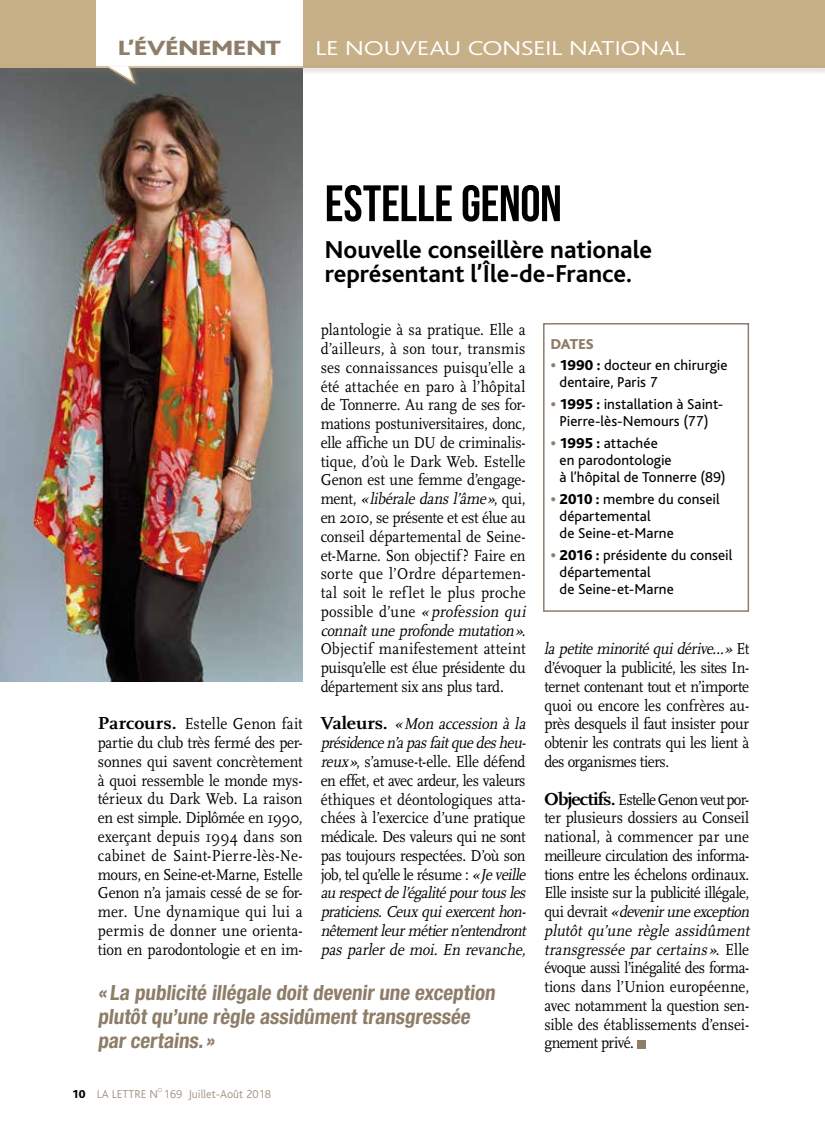
<style>
.page{position:relative;width:825px;height:1136px;background:#fff}
.page>*{position:absolute;margin:0;border:0;box-sizing:border-box;transform-origin:0 0}
.t1{font:700 51.15px "Bebas Neue";letter-spacing:-.005em;color:#000}
.t2{font:700 25.5px/24px "Bliss";color:#000}
.t3{font:800 21.6px "Bliss";color:#8d7d69;scale:1.25 1}
.t4{font:700 condensed 21px/24px "Helvetica Neue";color:#8d7d69}
.t5{font:300 21px "Bliss";letter-spacing:-.015em;color:#fff;scale:1.28 1}
.t6{font:16.5px/18.8px "Scala";letter-spacing:-.01em;color:#000;scale:.91 1}
.t7{font:15px/17.2px "Bliss";letter-spacing:.005em;color:#000}
.t8{font:800 15px "Bliss";letter-spacing:-.01em;color:#8d7d69}
.t9{font:300 12px "Bliss";color:#a29482}
.t10{font:800 12px "Bliss";color:#000}
.t11{font:300 6px "Bliss";color:#a29482}
.s1{font-style:italic}
.s2{font-weight:700;font-size:18.15px}
.s3{font-weight:800;color:#8d7d69}
.s4{font-weight:800}
</style>
<div class="page">
<img style="left:0;top:91px;width:303px;height:590px">
<div style="left:543px;top:323px;width:206px;height:288px;border:2px solid #8d7d69"></div>
<div style="left:637px;top:1039px;width:9px;height:9px;background:#8d7d69"></div>
<div style="left:0;top:0;width:825px;height:68px;background:#c7b087"></div>
<div style="left:97px;top:0;width:206px;height:68px;background:#fff"></div>
<svg style="left:0;top:65px;width:825px;height:26px"></svg>
<h3 class="t3" style="left:118px;top:37px;width:132px">L’ÉVÉNEMENT</h3>
<p class="t5" style="left:315px;top:37px;width:289px">LE NOUVEAU CONSEIL NATIONAL</p>
<h1 class="t1" style="left:325px;top:175px;width:239px">ESTELLE GENON</h1>
<h2 class="t2" style="left:325px;top:238px;width:329px">Nouvelle conseillère nationale représentant l’Île-de-France.</h2>
<p class="t6" style="left:321px;top:321px;width:230px">plantologie à sa pratique. Elle a d’ailleurs, à son tour, transmis ses connaissances puisqu’elle a été attachée en paro à l’hôpital de Tonnerre. Au rang de ses for&shy;mations postuniversitaires, donc, elle affiche un DU de criminalis&shy;tique, d’où le Dark Web. Estelle<br>Genon est une femme d’engage&shy;m e n t , <span class="s1">«libérale dans l’âme»</span>, q u i , en 2010, se présente et est élue au conseil départemental de Seine&shy;et-Marne. Son objectif ? Faire en sorte que l’Ordre départemen&shy;tal soit le reflet le plus proche possible d’une <span class="s1">«profession qui connaît une profonde mutation»</span>.<br>Objectif manifestement atteint puisqu’elle est élue présidente du département six ans plus tard.</p>
<p class="t6" style="left:321px;top:715px;width:230px"><span class="s2">Va l e u r s .</span> <span class="s1">«Mon accession à la présidencen’apasfaitquedesheu&shy;reux»</span>, s’amuse-t-elle. Elle défend en effet, et avec ardeur, les valeurs éthiques et déontologiques atta&shy;chées à l’exercice d’une pratique médicale. Des valeurs qui ne sont pas toujours respectées. D’où son job, tel qu’elle le résume : <span class="s1">«Jeveille au respectdel’égalitépourtousles praticiens.Ceuxquiexercenthon&shy;nêtementleurmétiern’entendront pas parler de moi. En revanche,</span></p>
<p class="t4" style="left:98px;top:980px;width:402px">« La publicité illégale doit devenir une exception plutôt qu’une règle assidûment transgressée par certains. »</p>
<p class="t6" style="left:98px;top:715px;width:227px;text-align:justify"><span class="s2">Parcours.</span> Estelle Genon fait partie du club très fermé des per&shy;sonnes qui savent concrètement à quoi ressemble le monde mys&shy;térieux du Dark Web. La raison en est simple. Diplômée en 1990, exerçant depuis 1994 dans son cabinet de Saint-Pierre-lès-Ne&shy;mours, en Seine-et-Marne, Estelle Genon n’a jamais cessé de se for&shy;mer. Une dynamique qui lui a permis de donner une orienta&shy;tion en parodontologie et en im-</p>
<p class="t9" style="left:97px;top:1087px;width:63px">LA LETTRE N</p>
<p class="t11" style="left:158px;top:1086px;width:6px">O</p>
<p class="t10" style="left:72px;top:1087px;width:15px">10</p>
<p class="t9" style="left:164px;top:1087px;width:109px">169 JUILLET-AOÛT 2018</p>
<p class="t8" style="left:551px;top:336px;width:44px">DATES</p>
<p class="t7" style="left:560px;top:357px;width:169px;text-indent:-9px"><span class="s3">•</span> <span class="s4">1990 :</span> docteur en chirurgie dentaire, Paris 7</p>
<p class="t7" style="left:551px;top:395px;width:174px;text-align:center"><span class="s3">•</span> <span class="s4">1995 :</span> installation à Saint-<br>Pierre-lès-Nemours (77)</p>
<p class="t7" style="left:560px;top:434px;width:168px;text-indent:-9px"><span class="s3">•</span> <span class="s4">1995 :</span> attachée<br>en parodontologie<br>à l’hôpital de Tonnerre (89)</p>
<p class="t7" style="left:560px;top:490px;width:162px;text-indent:-9px"><span class="s3">•</span> <span class="s4">2010 :</span> membre du conseil départemental<br>de Seine-et-Marne</p>
<p class="t7" style="left:560px;top:546px;width:174px;text-indent:-9px"><span class="s3">•</span> <span class="s4">2016 :</span> présidente du conseil départemental<br>de Seine-et-Marne</p>
<p class="t6" style="left:544px;top:640px;width:227px;text-align:justify"><span class="s1">lapetiteminoritéquidérive…»</span> E t d’évoquer la publicité, les sites In&shy;ternet contenant tout et n’importe quoi ou encore les confrères au&shy;près desquels il faut insister pour obtenir les contrats qui les lient à des organismes tiers.</p>
<p class="t6" style="left:544px;top:790px;width:230px"><span class="s2">Objectifs.</span> Estelle Genon veut por&shy;ter plusieurs dossiers au Conseil national, à commencer par une meilleure circulation des informa&shy;tions entre les échelons ordinaux.<br>Elle insiste sur la publicité illégale, q u i d e v r a i t <span class="s1">«deveniruneexception plutôt qu’une règle assidûment transgressée par certains »</span>. E l l e évoque aussi l’inégalité des forma&shy;tions dans l’Union européenne, avec notamment la question sen&shy;sible des établissements d’ensei&shy;gnement privé.</p>
</div>
